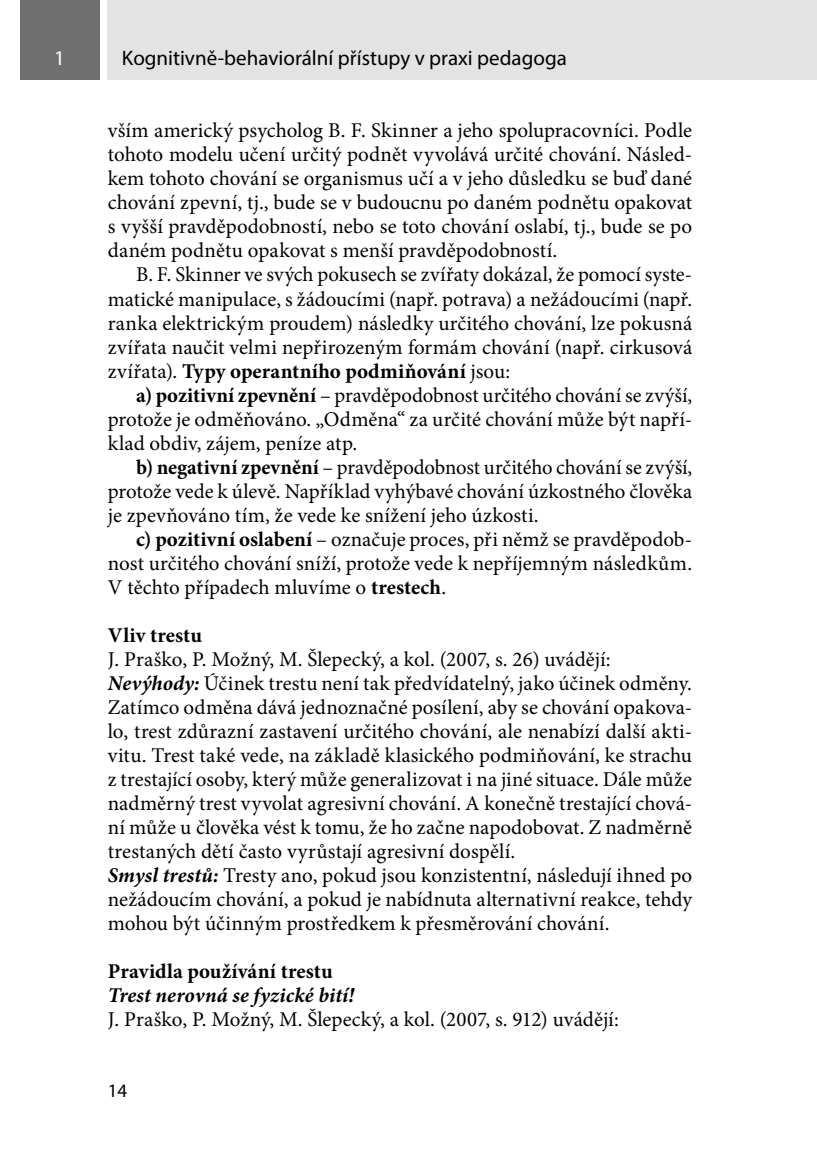
<style>
.page{position:relative;width:817px;height:1174px;background:#fff}
.page>*{position:absolute;margin:0;border:0;box-sizing:border-box;transform-origin:0 0}
.text_1__odstavec_bez{font:21px/24px "Minion Pro";letter-spacing:.005em;color:#000;text-align:justify}
.text{font:21px/24px "Minion Pro";letter-spacing:.005em;color:#000;text-align:justify}
.t1{font:21px "Myriad Pro";color:#000}
.text_1__odstavec{font:700 21px "Minion Pro";letter-spacing:.01em;color:#000}
.text_1__odstavec_bez-2{font:italic 700 21px "Minion Pro";letter-spacing:.01em;color:#000}
.t2{font:21px "Myriad Pro";color:#fff}
.t3{font:19px "Myriad Pro";color:#000}
.s1{font-weight:700}
.s2{font-weight:700;font-style:italic}
</style>
<div class="page">
<div style="left:108px;top:0;width:708px;height:79px;background:#e3e3e3"></div>
<div style="left:20px;top:0;width:79px;height:79px;background:#706f6f"></div>
<p class="t2" style="left:54px;top:45px;width:12px">1</p>
<p class="t1" style="left:122px;top:45px;width:446px">Kognitivně-behaviorální přístupy v praxi pedagoga</p>
<p class="text_1__odstavec_bez" style="left:108px;top:119px;width:585px">vším americký psycholog B. F. Skinner a jeho spolupracovníci. Podle tohoto modelu učení určitý podnět vyvolává určité chování. Násled&shy;kem tohoto chování se organismus učí a v jeho důsledku se buď dané chování zpevní, tj., bude se v budoucnu po daném podnětu opakovat s vyšší pravděpodobností, nebo se toto chování oslabí, tj., bude se po daném podnětu opakovat s menší pravděpodobností.</p>
<p class="text" style="left:108px;top:263px;width:585px;text-indent:28px">B. F. Skinner ve svých pokusech se zvířaty dokázal, že pomocí syste&shy;matické manipulace, s žádoucími (např. potrava) a nežádoucími (např. ranka elektrickým proudem) následky určitého chování, lze pokusná zvířata naučit velmi nepřirozeným formám chování (např. cirkusová zvířata). <span class="s1">Typy operantního podmiňování</span> jsou:</p>
<p class="text" style="left:108px;top:383px;width:585px;text-indent:28px"><span class="s1">a) pozitivní zpevnění</span> – pravděpodobnost určitého chování se zvýší, protože je odměňováno. „Odměna“ za určité chování může být napří&shy;klad obdiv, zájem, peníze atp.</p>
<p class="text" style="left:108px;top:455px;width:586px;text-indent:28px"><span class="s1">b) negativní zpevnění</span> – pravděpodobnost určitého chování se zvýší, protože vede k úlevě. Například vyhýbavé chování úzkostného člověka je zpevňováno tím, že vede ke snížení jeho úzkosti.</p>
<p class="text" style="left:108px;top:527px;width:585px;text-indent:28px"><span class="s1">c) pozitivní oslabení</span> – označuje proces, při němž se pravděpodob&shy;nost určitého chování sníží, protože vede k nepříjemným následkům.<br>V těchto případech mluvíme o <span class="s1">trestech</span>.</p>
<p class="text_1__odstavec" style="left:108px;top:620px;width:96px">Vliv trestu</p>
<p class="text_1__odstavec_bez" style="left:108px;top:647px;width:504px">J. Praško, P. Možný, M. Šlepecký, a kol. (2007, s. 26) uvádějí:</p>
<p class="text_1__odstavec_bez" style="left:108px;top:671px;width:585px"><span class="s2">Nevýhody:</span> Účinek trestu není tak předvídatelný, jako účinek odměny.<br>Zatímco odměna dává jednoznačné posílení, aby se chování opakova&shy;lo, trest zdůrazní zastavení určitého chování, ale nenabízí další akti&shy;vitu. Trest také vede, na základě klasického podmiňování, ke strachu z trestající osoby, který může generalizovat i na jiné situace. Dále může nadměrný trest vyvolat agresivní chování. A konečně trestající chová&shy;ní může u člověka vést k tomu, že ho začne napodobovat. Z nadměrně trestaných dětí často vyrůstají agresivní dospělí.</p>
<p class="text_1__odstavec_bez" style="left:108px;top:863px;width:585px"><span class="s2">Smysl trestů:</span> Tresty ano, pokud jsou konzistentní, následují ihned po nežádoucím chování, a pokud je nabídnuta alternativní reakce, tehdy mohou být účinným prostředkem k přesměrování chování.</p>
<p class="text_1__odstavec" style="left:108px;top:956px;width:226px">Pravidla používání trestu</p>
<p class="text_1__odstavec_bez-2" style="left:108px;top:980px;width:248px">Trest nerovná se fyzické bití!</p>
<p class="text_1__odstavec_bez" style="left:108px;top:1007px;width:512px">J. Praško, P. Možný, M. Šlepecký, a kol. (2007, s. 912) uvádějí:</p>
<p class="t3" style="left:108px;top:1078px;width:21px">14</p>
</div>
